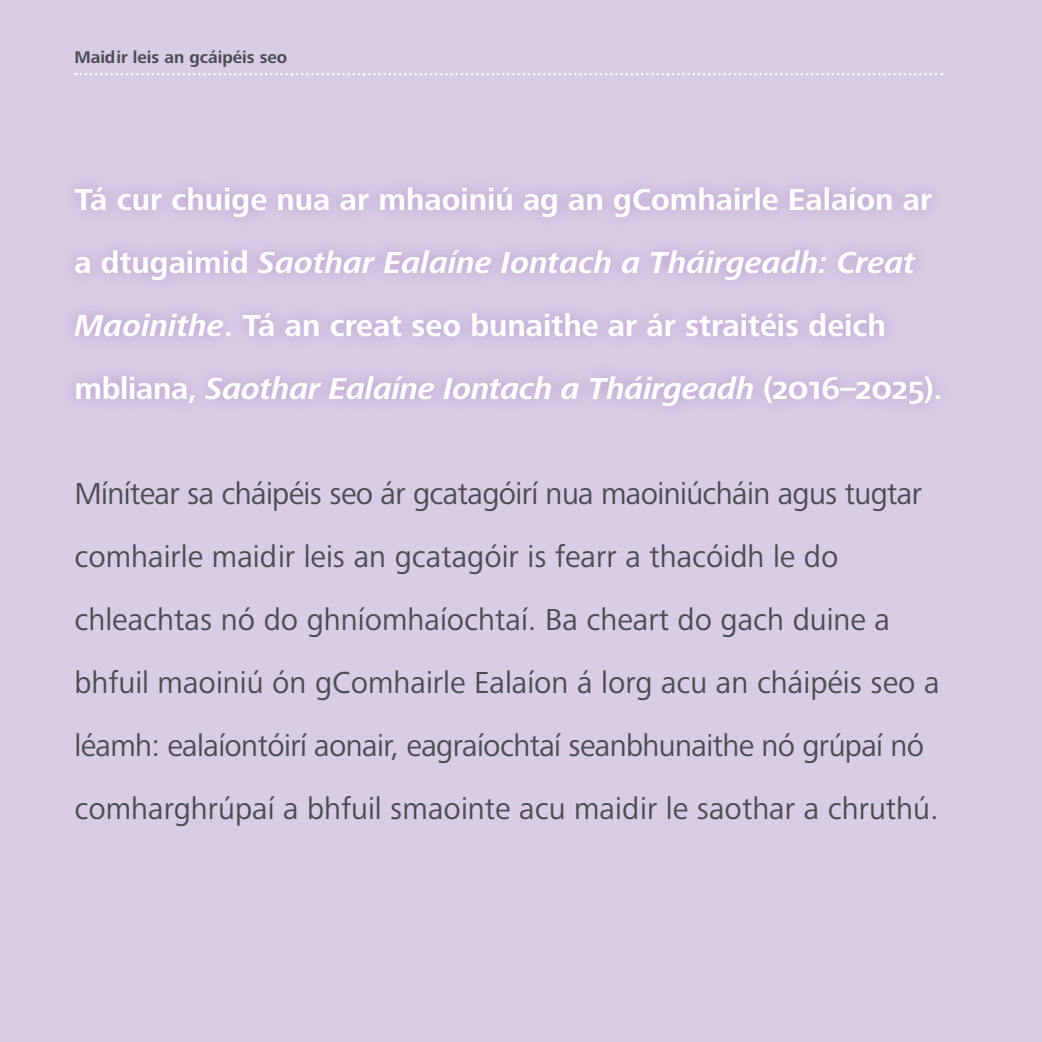
<style>
.page{position:relative;width:1042px;height:1042px;background:#d9cce7}
.page>*{position:absolute;margin:0;border:0;box-sizing:border-box;transform-origin:0 0}
.t1{font:31.5px/63px "Frutiger Next Pro";color:#4b4d50}
.t2{font:700 31.5px/63px "Frutiger Next Pro";color:#fff}
.t3{font:700 17.5px "Frutiger Next Pro";color:#4b4d50}
.s1{font-style:italic}
</style>
<div class="page">
<div style="left:59px;top:171px;width:897px;height:250px;background:#763d8d;opacity:.4"></div>
<svg style="left:76px;top:73px;width:866px;height:2px"></svg>
<p class="t3" style="left:74px;top:47px;width:214px">Maidir leis an gcáipéis seo</p>
<p class="t2" style="left:74px;top:168px;width:870px">Tá cur chuige nua ar mhaoiniú ag an gComhairle Ealaíon ar a dtugaimid <span class="s1">Saothar Ealaíne Iontach a Tháirgeadh: Creat Maoinithe</span>. Tá an creat seo bunaithe ar ár straitéis deich mbliana, <span class="s1">Saothar Ealaíne Iontach a Tháirgeadh</span> (2016–2025).</p>
<p class="t1" style="left:74px;top:462px;width:867px">Mínítear sa cháipéis seo ár gcatagóirí nua maoiniúcháin agus tugtar comhairle maidir leis an gcatagóir is fearr a thacóidh le do chleachtas nó do ghníomhaíochtaí. Ba cheart do gach duine a bhfuil maoiniú ón gComhairle Ealaíon á lorg acu an cháipéis seo a léamh: ealaíontóirí aonair, eagraíochtaí seanbhunaithe nó grúpaí nó comharghrúpaí a bhfuil smaointe acu maidir le saothar a chruthú.</p>
</div>
